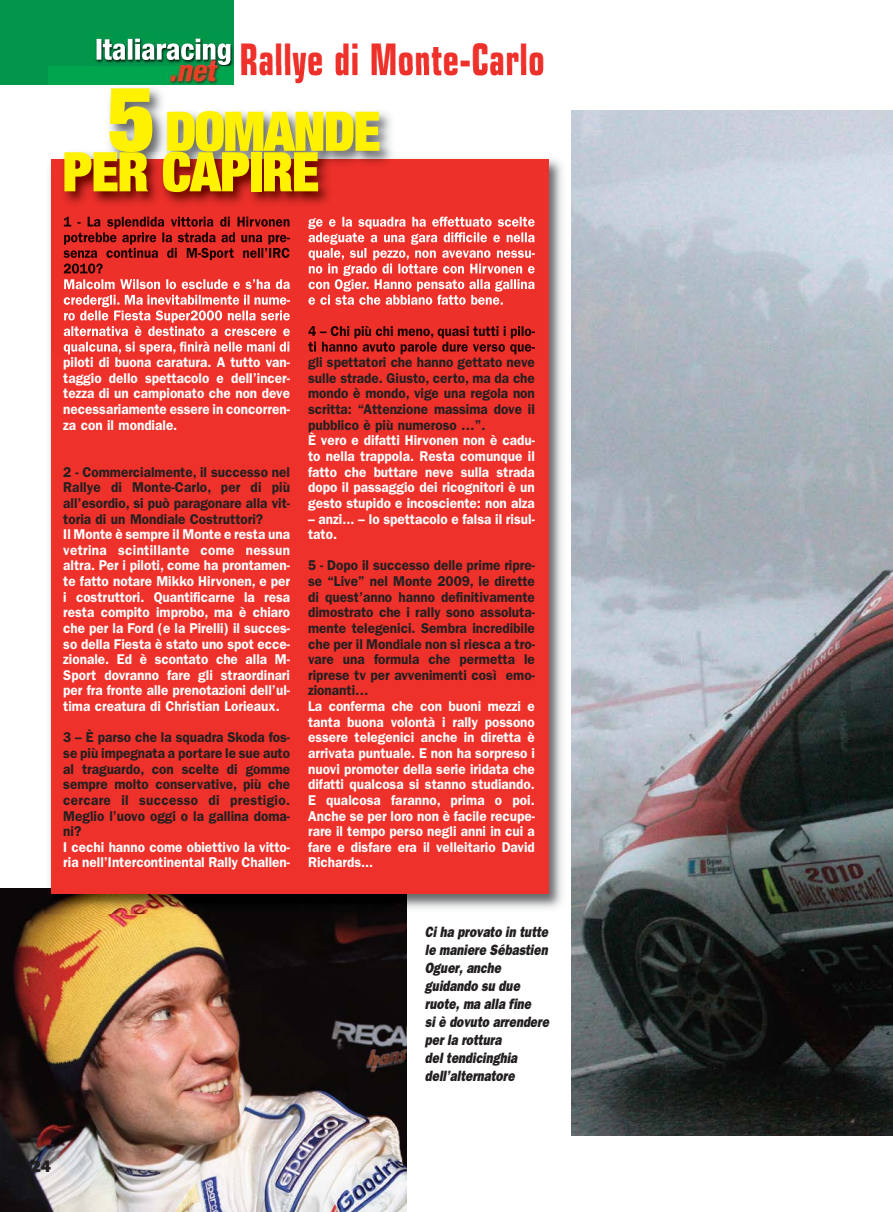
<style>
.page{position:relative;width:893px;height:1212px;background:#fff}
.page>*{position:absolute;margin:0;border:0;box-sizing:border-box;transform-origin:0 0}
.t1{font:900 condensed 54.75px/40.5px "Helvetica Neue LT Std";letter-spacing:-.025em;color:#fff200}
.t2{font:700 condensed 43.5px "Eurostile LT Std";letter-spacing:.015em;color:#ee312a;scale:.8 1}
.t3{font:16.5px "ITC Franklin Gothic Std Hvy";color:#231f20}
.t4{font:italic 15px/18px "ITC Franklin Gothic Std Hvy";color:#231f20;scale:.8 1}
.t5{font:600 14.25px/15.6px "ITC Franklin Gothic Std";color:#fff;text-align:justify;scale:.95 1}
.t6{font:600 14.25px/15.6px "ITC Franklin Gothic Std";color:#231f20;text-align:justify;scale:.95 1}
.s1{font-size:90px}
</style>
<div class="page">
<img style="left:0;top:888px;width:407px;height:324px">
<img style="left:571px;top:111px;width:322px;height:1024px">
<div style="left:0;top:0;width:234px;height:85px;background:#02964a"></div>
<img style="left:97px;top:39px;width:133px;height:28px">
<img style="left:44px;top:158px;width:518px;height:755px">
<div style="left:51px;top:159px;width:497px;height:734px;background:#ee312a"></div>
<img style="left:48px;top:67px;width:495px;height:286px">
<img style="left:241px;top:67px;width:262px;height:16px">
<img style="left:64px;top:217px;width:121px;height:12px">
<img style="left:64px;top:232px;width:92px;height:13px">
<img style="left:63px;top:248px;width:95px;height:10px">
<img style="left:64px;top:263px;width:39px;height:11px">
<img style="left:64px;top:279px;width:131px;height:10px">
<img style="left:64px;top:295px;width:100px;height:12px">
<img style="left:64px;top:310px;width:106px;height:10px">
<img style="left:64px;top:326px;width:98px;height:10px">
<img style="left:64px;top:342px;width:88px;height:11px">
<img style="left:308px;top:217px;width:85px;height:12px">
<img style="left:309px;top:232px;width:68px;height:13px">
<img style="left:309px;top:248px;width:112px;height:12px">
<img style="left:309px;top:263px;width:99px;height:13px">
<img style="left:308px;top:279px;width:96px;height:13px">
<img style="left:308px;top:295px;width:97px;height:10px">
<img style="left:308px;top:326px;width:134px;height:12px">
<img style="left:308px;top:342px;width:106px;height:11px">
<h2 class="t2" style="left:239px;top:44px;width:383px">Rallye di Monte-Carlo</h2>
<h1 class="t1" style="left:62px;top:116px;width:320px;text-indent:45px"><span class="s1">5</span> DOMANDE<br>PER CAPIRE</h1>
<p class="t5" style="left:63px;top:356px;width:240px">piloti di buona caratura. A tutto van&shy;taggio dello spettacolo e dell’incer&shy;tezza di un campionato che non deve necessariamente essere in concorren&shy;za con il mondiale.</p>
<p class="t6" style="left:63px;top:465px;width:240px">2 - Commercialmente, il successo nel Rallye di Monte-Carlo, per di più all’esordio, si può paragonare alla vit&shy;toria di un Mondiale Costruttori?</p>
<p class="t5" style="left:63px;top:528px;width:240px">Il Monte è sempre il Monte e resta una vetrina scintillante come nessun altra. Per i piloti, come ha prontamen&shy;te fatto notare Mikko Hirvonen, e per i costruttori. Quantificarne la resa resta compito improbo, ma è chiaro che per la Ford (e la Pirelli) il succes&shy;so della Fiesta è stato uno spot ecce&shy;zionale. Ed è scontato che alla M-Sport dovranno fare gli straordinari per fra fronte alle prenotazioni dell’ul&shy;tima creatura di Christian Lorieaux.</p>
<p class="t6" style="left:63px;top:731px;width:240px">3 – È parso che la squadra Skoda fos&shy;se più impegnata a portare le sue auto al traguardo, con scelte di gomme sempre molto conservative, più che cercare il successo di prestigio.<br>Meglio l’uovo oggi o la gallina doma&shy;ni?</p>
<p class="t5" style="left:63px;top:840px;width:240px">I cechi hanno come obiettivo la vitto&shy;ria nell’Intercontinental Rally Challen-</p>
<p class="t6" style="left:308px;top:356px;width:240px">gli spettatori che hanno gettato neve sulle strade. Giusto, certo, ma da che mondo è mondo, vige una regola non scritta: “Attenzione massima dove il pubblico è più numeroso …”.</p>
<p class="t5" style="left:308px;top:434px;width:240px">È vero e difatti Hirvonen non è cadu&shy;to nella trappola. Resta comunque il fatto che buttare neve sulla strada dopo il passaggio dei ricognitori è un gesto stupido e incosciente: non alza</p>
<p class="t5" style="left:308px;top:512px;width:240px">– anzi... – lo spettacolo e falsa il risul&shy;tato.</p>
<p class="t6" style="left:308px;top:559px;width:240px">5 - Dopo il successo delle prime ripre&shy;se “Live” nel Monte 2009, le dirette di quest’anno hanno definitivamente dimostrato che i rally sono assoluta&shy;mente telegenici. Sembra incredibile che per il Mondiale non si riesca a tro&shy;vare una formula che permetta le riprese tv per avvenimenti così emo&shy;zionanti…</p>
<p class="t5" style="left:308px;top:700px;width:240px">La conferma che con buoni mezzi e tanta buona volontà i rally possono essere telegenici anche in diretta è arrivata puntuale. E non ha sorpreso i nuovi promoter della serie iridata che difatti qualcosa si stanno studiando.<br>E qualcosa faranno, prima o poi.<br>Anche se per loro non è facile recupe&shy;rare il tempo perso negli anni in cui a fare e disfare era il velleitario David Richards...</p>
<p class="t4" style="left:425px;top:922px;width:159px">Ci ha provato in tutte le maniere Sébastien<br>Oguer, anche guidando su due ruote, ma alla fine<br>si è dovuto arrendere per la rottura<br>del tendicinghia dell’alternatore</p>
<p class="t3" style="left:31px;top:1156px;width:21px">24</p>
</div>
